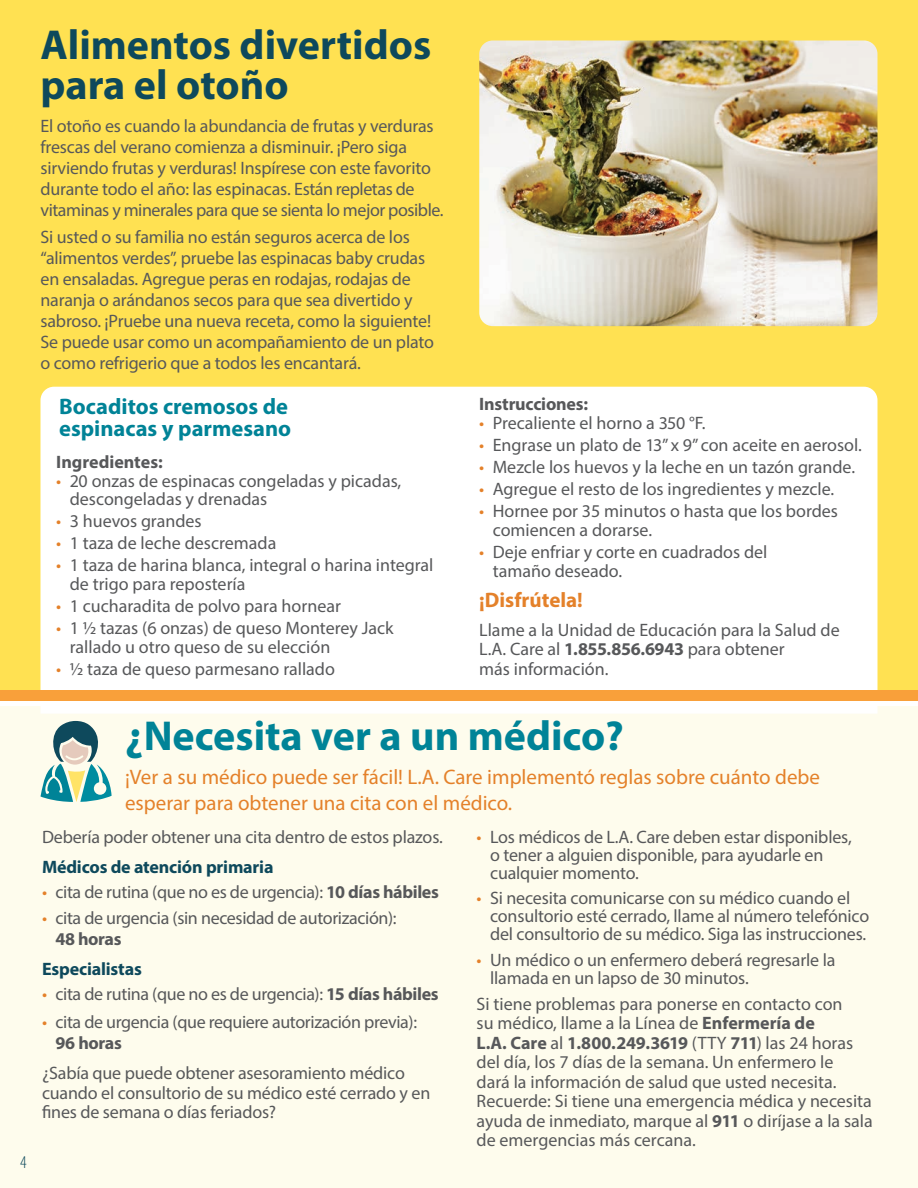
<style>
.page{position:relative;width:918px;height:1188px;background:#fff}
.page>*{position:absolute;margin:0;border:0;box-sizing:border-box;transform-origin:0 0}
.t1{font:700 42px/40.5px "Myriad Pro";color:#0e495c}
.t2{font:700 42px "Myriad Pro";color:#008397}
.t3{font:700 22.5px/22.5px "Myriad Pro";color:#008397}
.t4{font:21px/25.5px "Myriad Pro";color:#e4812a}
.t5{font:700 21px "Myriad Pro";color:#e4812a}
.t6{font:18px/21px "Myriad Pro";letter-spacing:-.01em;color:#57585a}
.t7{font:700 18px "Myriad Pro";letter-spacing:-.01em;color:#0e495c}
.t8{font:700 18px "Myriad Pro";letter-spacing:-.01em;color:#57585a}
.t9{font:300 condensed 18px "Myriad Pro";color:#0e495c}
.s1{color:#e4812a}
.s2{font-weight:700}
</style>
<div class="page">
<div style="left:0;top:706px;width:918px;height:482px;background:#fefced"></div>
<div style="left:0;top:0;width:918px;height:693px;background:#ffe152"></div>
<div style="left:40px;top:387px;width:838px;height:327px;background:#fff"></div>
<img style="left:479px;top:40px;width:399px;height:286px">
<svg style="left:40px;top:721px;width:72px;height:81px"></svg>
<div style="left:0;top:690px;width:918px;height:11px;background:#f9a03a"></div>
<h2 class="t1" style="left:40px;top:23px;width:392px">Alimentos divertidos para el otoño</h2>
<p class="t6" style="left:40px;top:115px;width:405px">El otoño es cuando la abundancia de frutas y verduras frescas del verano comienza a disminuir. ¡Pero siga sirviendo frutas y verduras! Inspírese con este favorito durante todo el año: las espinacas. Están repletas de vitaminas y minerales para que se sienta lo mejor posible.</p>
<p class="t6" style="left:40px;top:227px;width:395px">Si usted o su familia no están seguros acerca de los “alimentos verdes”, pruebe las espinacas baby crudas en ensaladas. Agregue peras en rodajas, rodajas de naranja o arándanos secos para que sea divertido y sabroso. ¡Pruebe una nueva receta, como la siguiente!<br>Se puede usar como un acompañamiento de un plato o como refrigerio que a todos les encantará.</p>
<h3 class="t3" style="left:59px;top:394px;width:233px">Bocaditos cremosos de espinacas y parmesano</h3>
<h4 class="t8" style="left:56px;top:450px;width:108px">Ingredientes:</h4>
<p class="t6" style="left:70px;top:471px;width:333px;line-height:18.8px;text-indent:-14px"><span class="s1">•</span> 20 onzas de espinacas congeladas y picadas, descongeladas y drenadas</p>
<p class="t6" style="left:56px;top:511px;width:147px"><span class="s1">•</span> 3 huevos grandes</p>
<p class="t6" style="left:56px;top:533px;width:222px"><span class="s1">•</span> 1 taza de leche descremada</p>
<p class="t6" style="left:70px;top:556px;width:365px;line-height:18.8px;text-indent:-14px"><span class="s1">•</span> 1 taza de harina blanca, integral o harina integral de trigo para repostería</p>
<p class="t6" style="left:56px;top:595px;width:286px"><span class="s1">•</span> 1 cucharadita de polvo para hornear</p>
<p class="t6" style="left:70px;top:618px;width:325px;line-height:18.8px;text-indent:-14px"><span class="s1">•</span> 1 ½ tazas (6 onzas) de queso Monterey Jack rallado u otro queso de su elección</p>
<p class="t6" style="left:56px;top:658px;width:280px"><span class="s1">•</span> ½ taza de queso parmesano rallado</p>
<h4 class="t8" style="left:479px;top:393px;width:110px">Instrucciones:</h4>
<p class="t6" style="left:479px;top:412px;width:228px"><span class="s1">•</span> Precaliente el horno a 350 °F.</p>
<p class="t6" style="left:479px;top:434px;width:384px"><span class="s1">•</span> Engrase un plato de 13” x 9” con aceite en aerosol.</p>
<p class="t6" style="left:479px;top:456px;width:377px"><span class="s1">•</span> Mezcle los huevos y la leche en un tazón grande.</p>
<p class="t6" style="left:479px;top:478px;width:357px"><span class="s1">•</span> Agregue el resto de los ingredientes y mezcle.</p>
<p class="t6" style="left:493px;top:501px;width:347px;line-height:18.8px;text-indent:-14px"><span class="s1">•</span> Hornee por 35 minutos o hasta que los bordes comiencen a dorarse.</p>
<p class="t6" style="left:493px;top:542px;width:276px;line-height:18.8px;text-indent:-14px"><span class="s1">•</span> Deje enfriar y corte en cuadrados del tamaño deseado.</p>
<p class="t5" style="left:479px;top:586px;width:105px">¡Disfrútela!</p>
<p class="t6" style="left:479px;top:620px;width:362px;line-height:19.5px">Llame a la Unidad de Educación para la Salud de<br>L.A. Care al <span class="s2">1.855.856.6943</span> para obtener<br>más información.</p>
<p class="t9" style="left:20px;top:1152px;width:8px">4</p>
<h2 class="t2" style="left:125px;top:708px;width:500px">¿Necesita ver a un médico?</h2>
<p class="t4" style="left:125px;top:764px;width:696px">¡Ver a su médico puede ser fácil! L.A. Care implementó reglas sobre cuánto debe esperar para obtener una cita con el médico.</p>
<p class="t6" style="left:42px;top:826px;width:402px">Debería poder obtener una cita dentro de estos plazos.</p>
<h3 class="t7" style="left:42px;top:855px;width:233px">Médicos de atención primaria</h3>
<p class="t6" style="left:42px;top:882px;width:398px"><span class="s1">•</span> cita de rutina (que no es de urgencia): <span class="s2">10 días hábiles</span></p>
<p class="t6" style="left:56px;top:907px;width:343px;text-indent:-14px"><span class="s1">•</span> cita de urgencia (sin necesidad de autorización):<br><span class="s2">48 horas</span></p>
<h3 class="t7" style="left:42px;top:957px;width:101px">Especialistas</h3>
<p class="t6" style="left:42px;top:984px;width:398px"><span class="s1">•</span> cita de rutina (que no es de urgencia): <span class="s2">15 días hábiles</span></p>
<p class="t6" style="left:56px;top:1011px;width:363px;text-indent:-14px"><span class="s1">•</span> cita de urgencia (que requiere autorización previa):<br><span class="s2">96 horas</span></p>
<p class="t6" style="left:42px;top:1063px;width:390px;line-height:19.5px">¿Sabía que puede obtener asesoramiento médico cuando el consultorio de su médico esté cerrado y en fines de semana o días feriados?</p>
<p class="t6" style="left:490px;top:828px;width:363px;line-height:18px;text-indent:-14px"><span class="s1">•</span> Los médicos de L.A. Care deben estar disponibles, o tener a alguien disponible, para ayudarle en cualquier momento.</p>
<p class="t6" style="left:490px;top:889px;width:381px;line-height:18px;text-indent:-14px"><span class="s1">•</span> Si necesita comunicarse con su médico cuando el consultorio esté cerrado, llame al número telefónico del consultorio de su médico. Siga las instrucciones.</p>
<p class="t6" style="left:490px;top:950px;width:347px;line-height:18px;text-indent:-14px"><span class="s1">•</span> Un médico o un enfermero deberá regresarle la llamada en un lapso de 30 minutos.</p>
<p class="t6" style="left:477px;top:994px;width:398px;line-height:19.5px">Si tiene problemas para ponerse en contacto con<br>su médico, llame a la Línea de <span class="s2">Enfermería de<br>L.A. Care</span> al <span class="s2">1.800.249.3619</span> (TTY <span class="s2">711</span>) las 24 horas del día, los 7 días de la semana. Un enfermero le<br>dará la información de salud que usted necesita.<br>Recuerde: Si tiene una emergencia médica y necesita ayuda de inmediato, marque al <span class="s2">911</span> o diríjase a la sala de emergencias más cercana.</p>
</div>
